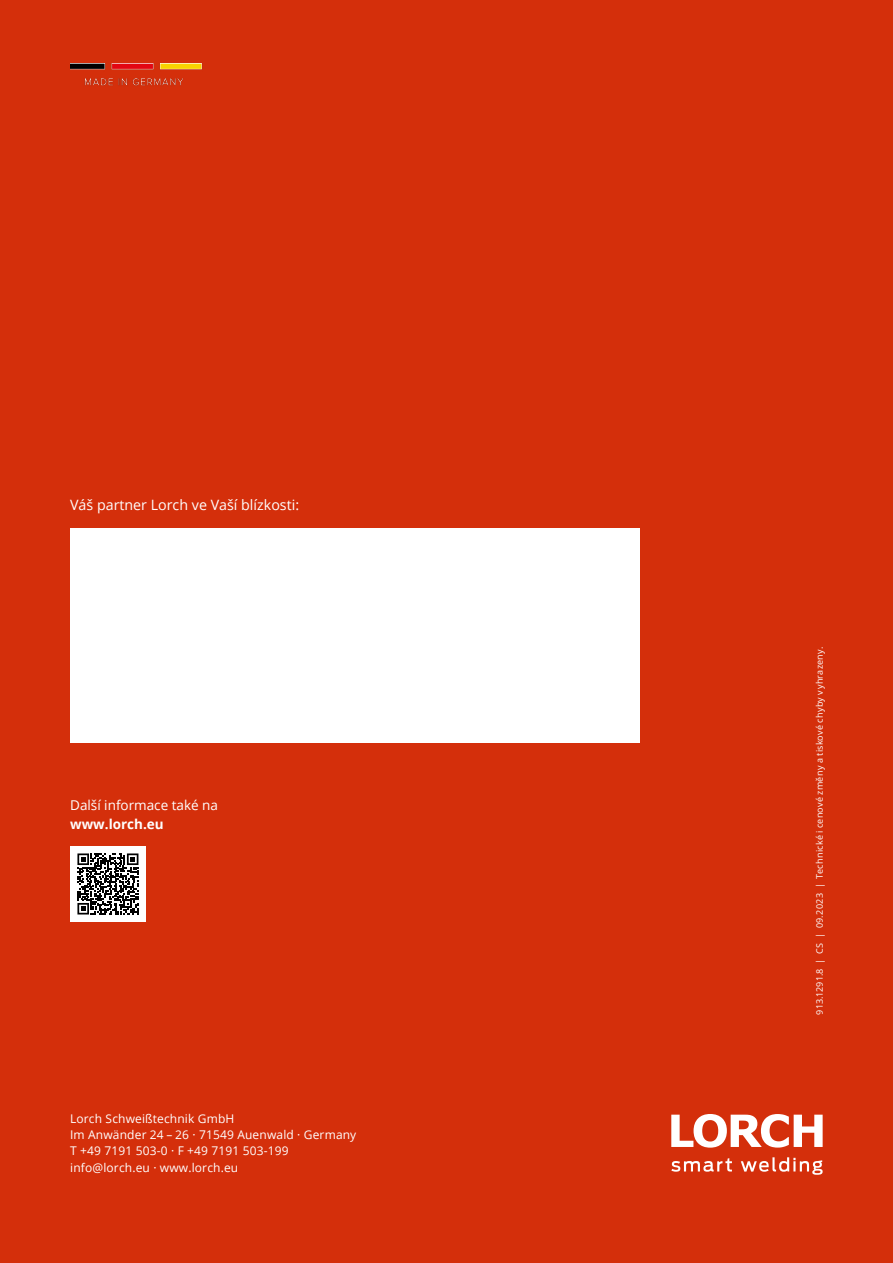
<style>
.page{position:relative;width:893px;height:1263px;background:#d42f0b}
.page>*{position:absolute;margin:0;border:0;box-sizing:border-box;transform-origin:0 0}
.t1{font:14.25px "Open Sans";color:#fff}
.t2{font:13.5px "Open Sans";color:#fff}
.t3{font:700 13.5px "Open Sans";color:#fff}
.t4{font:12px/16.2px "Open Sans";letter-spacing:.01em;color:#fff}
.t5{font:9px "Open Sans";letter-spacing:.03em;color:#fff}
</style>
<div class="page">
<svg style="left:671px;top:1114px;width:152px;height:33px"></svg>
<svg style="left:671px;top:1157px;width:152px;height:18px"></svg>
<div style="left:70px;top:528px;width:570px;height:215px;background:#fff"></div>
<img style="left:70px;top:64px;width:132px;height:22px">
<div style="left:70px;top:846px;width:76px;height:76px;background:#fff"></div>
<svg style="left:77px;top:853px;width:61px;height:61px"></svg>
<p class="t1" style="left:70px;top:495px;width:230px">Váš partner Lorch ve Vaší blízkosti:</p>
<p class="t2" style="left:70px;top:796px;width:149px">Další informace také na</p>
<p class="t3" style="left:70px;top:815px;width:95px">www.lorch.eu</p>
<p class="t4" style="left:70px;top:1110px;width:288px">Lorch Schweißtechnik GmbH<br>Im Anwänder 24 – 26 · 71549 Auenwald · Germany T +49 7191 503-0 · F +49 7191 503-199 info@lorch.eu · www.lorch.eu</p>
<p class="t5" style="left:813px;top:1015px;width:369px;rotate:-90deg">913.1291.8 | CS | 09.2023 | Technické i cenové změny a tiskové chyby vyhrazeny.</p>
</div>
